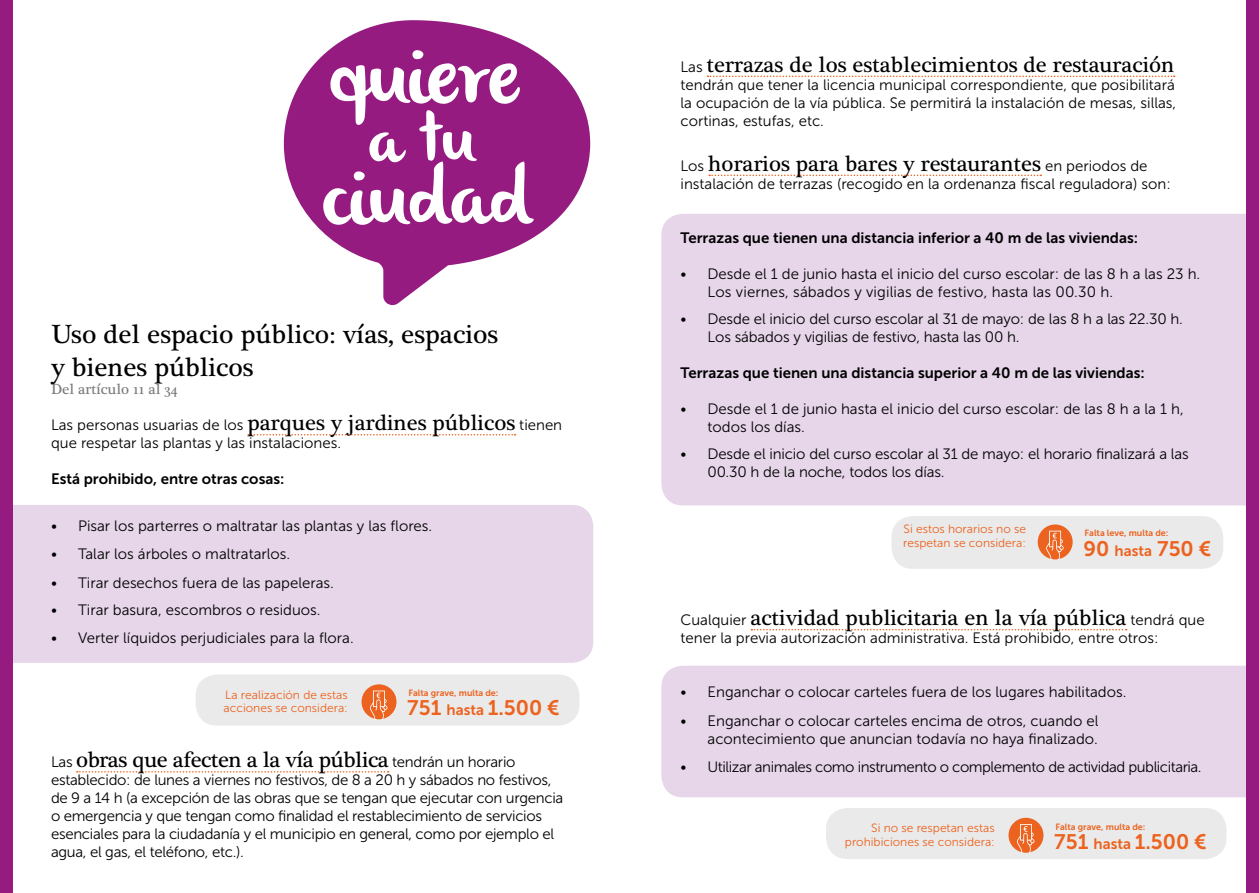
<style>
.page{position:relative;width:1259px;height:893px;background:#fff}
.page>*{position:absolute;margin:0;border:0;box-sizing:border-box;transform-origin:0 0}
.t1{font:27px/32.4px "Plantagenet Cherokee";color:#000}
.t2{font:22.5px "Plantagenet Cherokee";color:#000}
.t3{font:22.5px "Plantagenet Cherokee";letter-spacing:-.02em;color:#000}
.t4{font:21px "Museo Sans 700";color:#ec621f}
.t5{font:15px/18px "Museo Sans 300";color:#000}
.t6{font:15px/18px "Museo Sans 300";letter-spacing:-.02em;color:#000}
.t7{font:15px "Museo Sans 700";color:#000}
.t8{font:15px "Museo Sans 300";letter-spacing:-.03em;color:#000}
.t9{font:15px "Plantagenet Cherokee";color:#7b7b7b}
.t10{font:12px/13.5px "Museo Sans 300";color:#ec621f}
.t11{font:9px "Museo Sans 700";color:#ec621f}
.s1{font-family:"Plantagenet Cherokee";font-size:22.5px}
.s2{font-size:15px}
.s3{font-family:"Museo Sans 300";font-size:15px}
</style>
<div class="page">
<div style="left:13px;top:505px;width:580px;height:158px;background:#e7d5ea"></div>
<svg style="left:248px;top:434px;width:267px;height:1px"></svg>
<svg style="left:284px;top:20px;width:306px;height:285px"></svg>
<svg style="left:77px;top:771px;width:312px;height:1px"></svg>
<div style="left:661px;top:666px;width:585px;height:131px;background:#e7d5ea"></div>
<div style="left:661px;top:214px;width:585px;height:291px;background:#e7d5ea"></div>
<svg style="left:751px;top:629px;width:375px;height:1px"></svg>
<svg style="left:707px;top:76px;width:467px;height:1px"></svg>
<svg style="left:709px;top:175px;width:332px;height:1px"></svg>
<div style="left:0;top:0;width:13px;height:893px;background:#951b81"></div>
<div style="left:1246px;top:0;width:13px;height:893px;background:#951b81"></div>
<svg style="left:323px;top:50px;width:211px;height:175px"></svg>
<div style="left:196px;top:674px;width:383px;height:52px;background:#eaeaea;border-radius:21px"></div>
<div style="left:361px;top:684px;width:35px;height:35px;background:#ec621f;border-radius:50%"></div>
<svg style="left:370px;top:690px;width:17px;height:30px"></svg>
<div style="left:891px;top:516px;width:332px;height:53px;background:#eaeaea;border-radius:21px"></div>
<div style="left:1037px;top:524px;width:35px;height:35px;background:#ec621f;border-radius:50%"></div>
<svg style="left:1046px;top:531px;width:17px;height:29px"></svg>
<div style="left:826px;top:808px;width:400px;height:51px;background:#eaeaea;border-radius:21px"></div>
<div style="left:1008px;top:818px;width:35px;height:35px;background:#ec621f;border-radius:50%"></div>
<svg style="left:1016px;top:824px;width:18px;height:29px"></svg>
<h1 class="t1" style="left:51px;top:319px;width:449px">Uso del espacio público: vías, espacios y bienes públicos</h1>
<p class="t9" style="left:51px;top:380px;width:128px">Del artículo 11 al 34</p>
<p class="t5" style="left:51px;top:416px;width:513px">Las personas usuarias de los <span class="s1">parques y jardines públicos</span> tienen que respetar las plantas y las instalaciones.</p>
<p class="t7" style="left:51px;top:471px;width:235px">Está prohibido, entre otras cosas:</p>
<p class="t5" style="left:51px;top:517px;width:383px">• Pisar los parterres o maltratar las plantas y las flores.</p>
<p class="t5" style="left:51px;top:545px;width:241px">• Talar los árboles o maltratarlos.</p>
<p class="t5" style="left:51px;top:574px;width:284px">• Tirar desechos fuera de las papeleras.</p>
<p class="t5" style="left:51px;top:601px;width:271px">• Tirar basura, escombros o residuos.</p>
<p class="t5" style="left:51px;top:629px;width:304px">• Verter líquidos perjudiciales para la flora.</p>
<p class="t11" style="left:408px;top:688px;width:92px">Falta grave, multa de:</p>
<p class="t10" style="left:224px;top:688px;width:126px">La realización de estas acciones se considera:</p>
<h3 class="t4" style="left:407px;top:696px;width:154px">751 <span class="s2">hasta</span> 1.500 €</h3>
<h2 class="t3" style="left:51px;top:747px;width:466px"><span class="s3">Las</span> obras que afecten a la vía pública <span class="s3">tendrán un horario</span></h2>
<p class="t6" style="left:51px;top:771px;width:514px">establecido: de lunes a viernes no festivos, de 8 a 20 h y sábados no festivos, de 9 a 14 h (a excepción de las obras que se tengan que ejecutar con urgencia o emergencia y que tengan como finalidad el restablecimiento de servicios esenciales para la ciudadanía y el municipio en general, como por ejemplo el agua, el gas, el teléfono, etc.).</p>
<h2 class="t2" style="left:680px;top:51px;width:495px"><span class="s3">Las</span> terrazas de los establecimientos de restauración</h2>
<p class="t5" style="left:680px;top:76px;width:497px;text-align:justify">tendrán que tener la licencia municipal correspondiente, que posibilitará la ocupación de la vía pública. Se permitirá la instalación de mesas, sillas, cortinas, estufas, etc.</p>
<h2 class="t2" style="left:680px;top:150px;width:468px"><span class="s3">Los</span> horarios para bares y restaurantes <span class="s3">en periodos de</span></h2>
<p class="t5" style="left:680px;top:175px;width:492px">instalación de terrazas (recogido en la ordenanza fiscal reguladora) son:</p>
<p class="t7" style="left:680px;top:229px;width:459px">Terrazas que tienen una distancia inferior a 40 m de las viviendas:</p>
<p class="t5" style="left:707px;top:265px;width:494px;text-indent:-27px">• Desde el 1 de junio hasta el inicio del curso escolar: de las 8 h a las 23 h.<br>Los viernes, sábados y vigilias de festivo, hasta las 00.30 h.</p>
<p class="t5" style="left:707px;top:310px;width:477px;text-indent:-27px">• Desde el inicio del curso escolar al 31 de mayo: de las 8 h a las 22.30 h.<br>Los sábados y vigilias de festivo, hasta las 00 h.</p>
<p class="t7" style="left:680px;top:364px;width:466px">Terrazas que tienen una distancia superior a 40 m de las viviendas:</p>
<p class="t5" style="left:707px;top:400px;width:477px;text-indent:-27px">• Desde el 1 de junio hasta el inicio del curso escolar: de las 8 h a la 1 h, todos los días.</p>
<p class="t5" style="left:707px;top:445px;width:483px;text-indent:-27px">• Desde el inicio del curso escolar al 31 de mayo: el horario finalizará a las<br>00.30 h de la noche, todos los días.</p>
<p class="t10" style="left:903px;top:523px;width:124px">Si estos horarios no se respetan se considera:</p>
<p class="t11" style="left:1084px;top:528px;width:85px">Falta leve, multa de:</p>
<h3 class="t4" style="left:1083px;top:537px;width:129px">90 <span class="s2">hasta</span> 750 €</h3>
<h2 class="t2" style="left:680px;top:605px;width:525px"><span class="s3">Cualquier</span> actividad publicitaria en la vía pública <span class="s3">tendrá que</span></h2>
<p class="t5" style="left:680px;top:629px;width:479px">tener la previa autorización administrativa. Está prohibido, entre otros:</p>
<p class="t5" style="left:680px;top:683px;width:447px">• Enganchar o colocar carteles fuera de los lugares habilitados.</p>
<p class="t5" style="left:680px;top:712px;width:419px;text-align:right">• Enganchar o colocar carteles encima de otros, cuando el acontecimiento que anuncian todavía no haya finalizado.</p>
<p class="t8" style="left:680px;top:759px;width:522px">• Utilizar animales como instrumento o complemento de actividad publicitaria.</p>
<p class="t11" style="left:1055px;top:821px;width:92px">Falta grave, multa de:</p>
<p class="t10" style="left:845px;top:822px;width:151px;text-align:right">Si no se respetan estas prohibiciones se considera:</p>
<h3 class="t4" style="left:1054px;top:830px;width:154px">751 <span class="s2">hasta</span> 1.500 €</h3>
</div>
